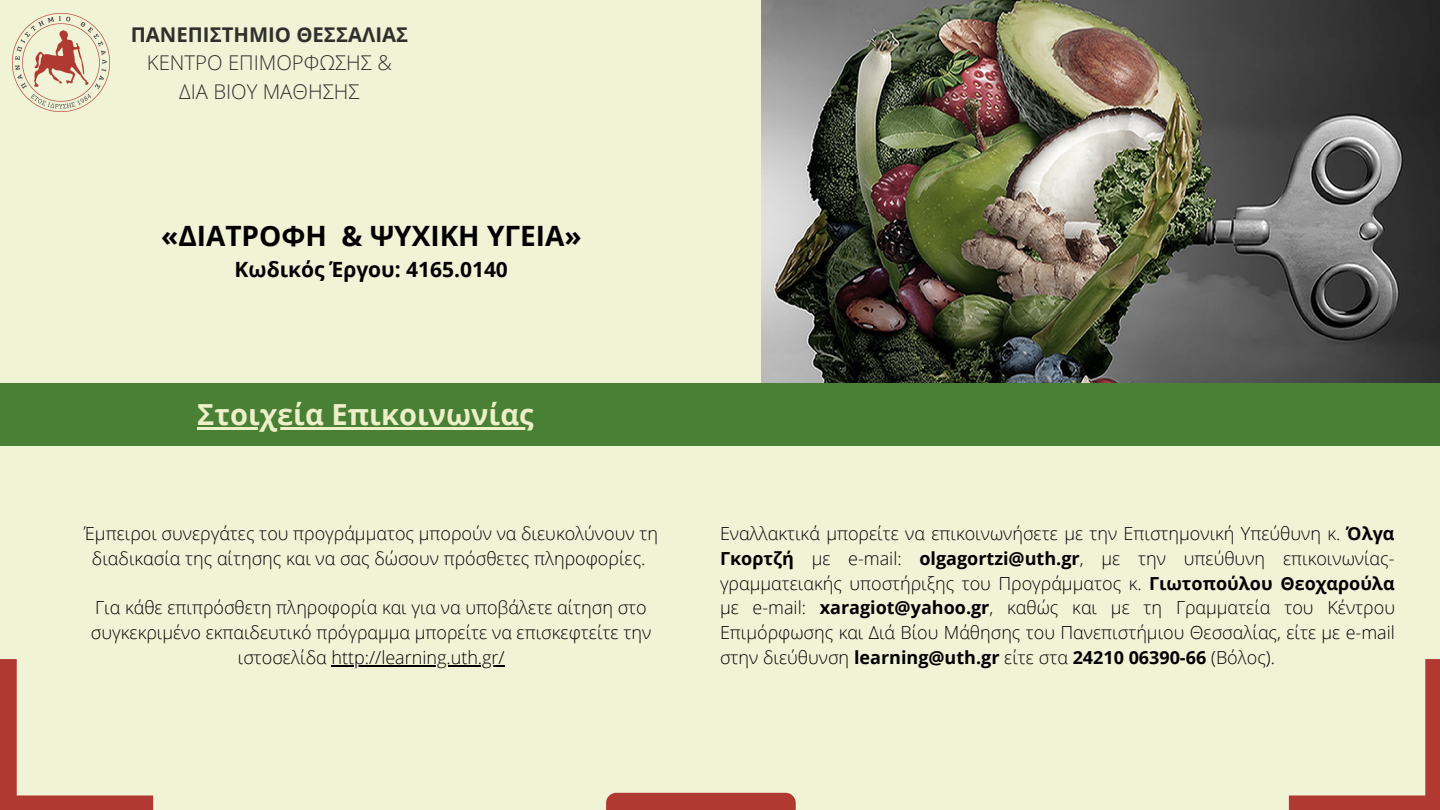
<style>
.page{position:relative;width:1440px;height:810px;background:#f1f3d6}
.page>*{position:absolute;margin:0;border:0;box-sizing:border-box;transform-origin:0 0}
.t1{font:700 29.1px "Open Sans";color:#ecefc7}
.t2{font:700 28px "Open Sans";color:#000}
.t3{font:700 21px "Open Sans";color:#000}
.t4{font:300 20.3px/28.3px "Open Sans";color:#2f302c;text-align:center}
.t5{font:700 20.3px "Open Sans";color:#2f302c}
.t6{font:300 18px/24.8px "Open Sans";color:#000;text-align:center}
.s1{font-weight:700}
</style>
<div class="page">
<img style="left:762px;top:0;width:678px;height:383px">
<img style="left:12px;top:14px;width:98px;height:97px">
<div style="left:0;top:383px;width:1440px;height:63px;background:#498036"></div>
<svg style="left:1289px;top:659px;width:151px;height:151px"></svg>
<hr style="left:332px;top:665px;width:173px;height:2px;background:#000">
<svg style="left:0;top:659px;width:153px;height:151px"></svg>
<div style="left:606px;top:793px;width:190px;height:17px;background:#b03931"></div>
<hr style="left:197px;top:427px;width:337px;height:3px;background:#ecefc7">
<p class="t5" style="left:131px;top:20px;width:279px">ΠΑΝΕΠΙΣΤΗΜΙΟ ΘΕΣΣΑΛΙΑΣ</p>
<p class="t4" style="left:147px;top:48px;width:246px">ΚΕΝΤΡΟ ΕΠΙΜΟΡΦΩΣΗΣ &amp;<br>ΔΙΑ ΒΙΟΥ ΜΑΘΗΣΗΣ</p>
<p class="t2" style="left:161px;top:216px;width:422px">«ΔΙΑΤΡΟΦΗ &amp; ΨΥΧΙΚΗ ΥΓΕΙΑ»</p>
<p class="t3" style="left:235px;top:255px;width:275px">Κωδικός Έργου: 4165.0140</p>
<p class="t1" style="left:197px;top:394px;width:338px">Στοιχεία Επικοινωνίας</p>
<p class="t6" style="left:84px;top:521px;width:575px">Έμπειροι συνεργάτες του προγράμματος μπορούν να διευκολύνουν τη διαδικασία της αίτησης και να σας δώσουν πρόσθετες πληροφορίες.</p>
<p class="t6" style="left:91px;top:595px;width:562px">Για κάθε επιπρόσθετη πληροφορία και για να υποβάλετε αίτηση στο συγκεκριμένο εκπαιδευτικό πρόγραμμα μπορείτε να επισκεφτείτε την ιστοσελίδα http://learning.uth.gr/</p>
<p class="t6" style="left:720px;top:521px;width:677px;text-align:justify">Εναλλακτικά μπορείτε να επικοινωνήσετε με την Επιστημονική Υπεύθυνη κ. <span class="s1">Όλγα Γκορτζή</span> με e-mail: <span class="s1">olgagortzi@uth.gr</span>, με την υπεύθυνη επικοινωνίας&shy;γραμματειακής υποστήριξης του Προγράμματος κ. <span class="s1">Γιωτοπούλου Θεοχαρούλα </span>με e-mail: <span class="s1">xaragiot@yahoo.gr</span>, καθώς και με τη Γραμματεία του Κέντρου Επιμόρφωσης και Διά Βίου Μάθησης του Πανεπιστήμιου Θεσσαλίας, είτε με e-mail στην διεύθυνση <span class="s1">learning@uth.gr</span> είτε στα <span class="s1">24210 06390-66</span> (Βόλος).</p>
</div>
